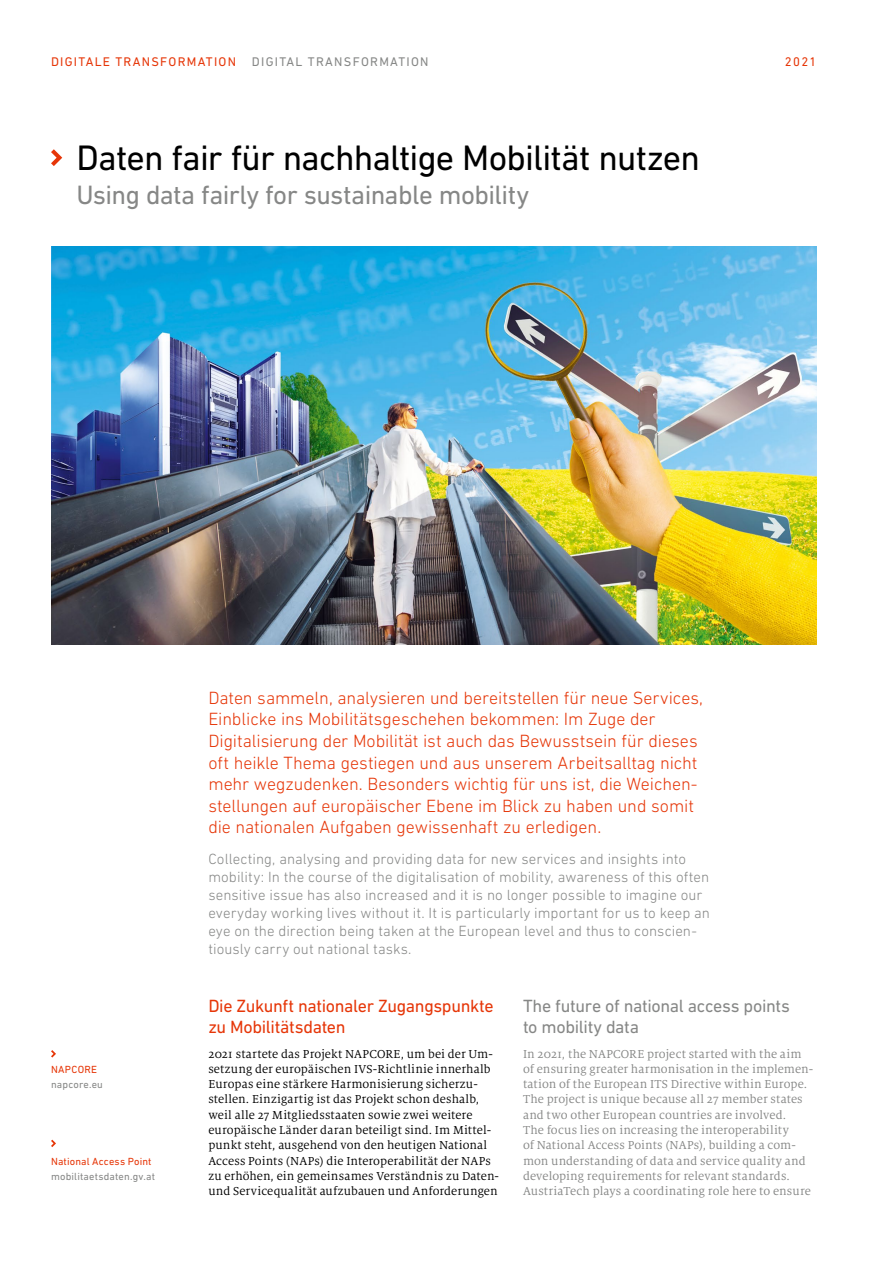
<style>
.page{position:relative;width:893px;height:1263px;background:#fff}
.page>*{position:absolute;margin:0;border:0;box-sizing:border-box;transform-origin:0 0}
.H_H1_DE{font:36px "DIN Next LT Pro";letter-spacing:-.025em;color:#000}
.t1{font:27px "DIN Next LT Pro";letter-spacing:-.02em;color:#868786}
.P_P_Lead_DE_VAR1{font:300 18px/21.6px "DIN Next LT Pro";letter-spacing:-.005em;color:#e63608}
.H_H2_DE{font:18px/21.6px "DIN Next LT Pro";letter-spacing:-.02em;color:#e63608}
.t2{font:18px/21.6px "DIN Next LT Pro";letter-spacing:-.015em;color:#868786}
.t3{font:300 15px/18px "DIN Next LT Pro";letter-spacing:.005em;color:#868786}
.P_P_DE_VAR1{font:12.75px/15.3px "Milo Serif OT";letter-spacing:.01em;color:#000}
.t4{font:12.75px/15.3px "Milo Serif OT";letter-spacing:.01em;color:#868786}
.Inhaltsverzeichniss_NAV_DE{font:12.75px "DIN Next LT Pro";letter-spacing:.1em;color:#e63608}
.Other_Caption_Text_DE{font:10.5px "DIN Next LT Pro";letter-spacing:.015em;color:#868786}
.Other_Caption_TXT_H4{font:10.5px "DIN Next LT Pro";letter-spacing:.015em;color:#e63608}
.s1{color:#868786}
</style>
<div class="page">
<svg style="left:51px;top:149px;width:11px;height:17px"></svg>
<img style="left:51px;top:247px;width:765px;height:397px">
<svg style="left:51px;top:1050px;width:5px;height:7px"></svg>
<svg style="left:51px;top:1140px;width:5px;height:7px"></svg>
<h1 class="Inhaltsverzeichniss_NAV_DE" style="left:51px;top:54px;width:379px">DIGITALE TRANSFORMATION <span class="s1">DIGITAL TRANSFORMATION</span></h1>
<p class="Inhaltsverzeichniss_NAV_DE" style="left:785px;top:54px;width:33px">2021</p>
<h2 class="H_H1_DE" style="left:77px;top:137px;width:625px">Daten fair für nachhaltige Mobilität nutzen</h2>
<h2 class="t1" style="left:77px;top:179px;width:454px">Using data fairly for sustainable mobility</h2>
<h4 class="Other_Caption_TXT_H4" style="left:51px;top:1063px;width:47px">NAPCORE</h4>
<p class="Other_Caption_Text_DE" style="left:51px;top:1078px;width:53px">napcore.eu</p>
<h4 class="Other_Caption_TXT_H4" style="left:51px;top:1155px;width:102px">National Access Point</h4>
<p class="Other_Caption_Text_DE" style="left:51px;top:1170px;width:105px">mobilitaetsdaten.gv.at</p>
<p class="P_P_Lead_DE_VAR1" style="left:208px;top:687px;width:496px">Daten sammeln, analysieren und bereitstellen für neue Services, Einblicke ins Mobilitätsgeschehen bekommen: Im Zuge der Digitalisierung der Mobilität ist auch das Bewusstsein für dieses oft heikle Thema gestiegen und aus unserem Arbeitsalltag nicht mehr wegzudenken. Besonders wichtig für uns ist, die Weichen&shy;stellungen auf europäischer Ebene im Blick zu haben und somit die nationalen Aufgaben gewissenhaft zu erledigen.</p>
<p class="t3" style="left:208px;top:850px;width:503px">Collecting, analysing and providing data for new services and insights into mobility: In the course of the digitalisation of mobility, awareness of this often sensitive issue has also increased and it is no longer possible to imagine our everyday working lives without it. It is particularly important for us to keep an eye on the direction being taken at the European level and thus to conscien&shy;tiously carry out national tasks.</p>
<h3 class="H_H2_DE" style="left:208px;top:994px;width:287px">Die Zukunft nationaler Zugangspunkte zu Mobilitätsdaten</h3>
<p class="P_P_DE_VAR1" style="left:208px;top:1046px;width:292px">2021 startete das Projekt NAPCORE, um bei der Um&shy;setzung der europäischen IVS-Richtlinie innerhalb Europas eine stärkere Harmonisierung sicherzu&shy;stellen. Einzigartig ist das Projekt schon deshalb, weil alle 27 Mitgliedsstaaten sowie zwei weitere europäische Länder daran beteiligt sind. Im Mittel&shy;punkt steht, ausgehend von den heutigen National Access Points (NAPs) die Interoperabilität der NAPs zu erhöhen, ein gemeinsames Verständnis zu Daten&shy;und Servicequalität aufzubauen und Anforderungen</p>
<h3 class="t2" style="left:523px;top:994px;width:268px">The future of national access points to mobility data</h3>
<p class="t4" style="left:523px;top:1046px;width:292px">In 2021, the NAPCORE project started with the aim of ensuring greater harmonisation in the implemen&shy;tation of the European ITS Directive within Europe.<br>The project is unique because all 27 member states and two other European countries are involved.<br>The focus lies on increasing the interoperability<br>of National Access Points (NAPs), building a com&shy;mon understanding of data and service quality and developing requirements for relevant standards.<br>AustriaTech plays a coordinating role here to ensure</p>
</div>
